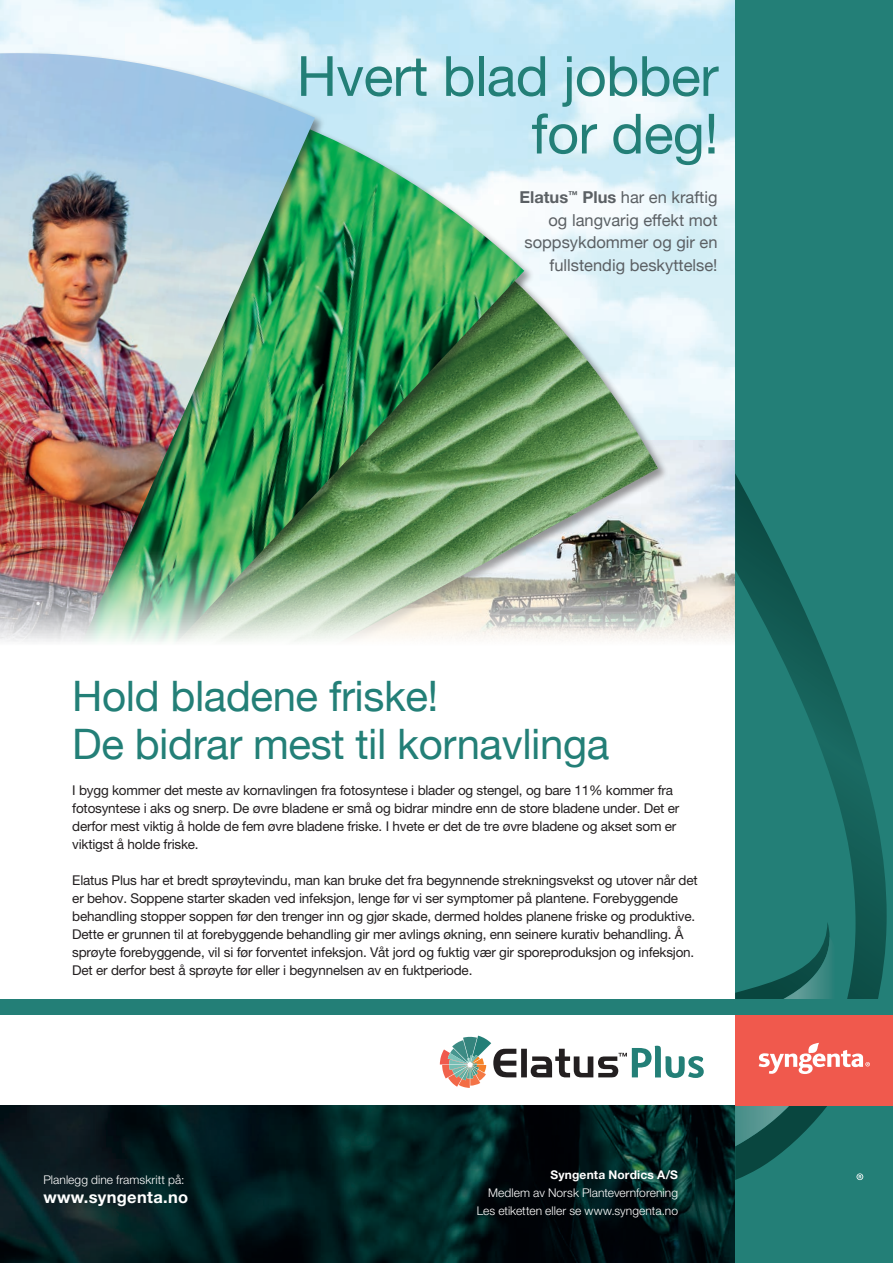
<style>
.page{position:relative;width:893px;height:1263px;background:#fff}
.page>*{position:absolute;margin:0;border:0;box-sizing:border-box;transform-origin:0 0}
.t1{font:55.5px/57.6px "Helvetica Neue";letter-spacing:-.01em;color:#237f77;text-align:right}
.t2{font:42px/48px "Helvetica Neue";letter-spacing:-.01em;color:#237f77}
.t3{font:16.5px/22.5px "Helvetica Neue";color:#5b6064;text-align:right}
.t4{font:700 16.5px "Helvetica Neue";letter-spacing:.02em;color:#fff}
.t5{font:13.5px/18px "Helvetica Neue LT Pro";letter-spacing:-.015em;color:#231f20}
.t6{font:300 12px/18px "Helvetica Neue";letter-spacing:.005em;color:#fff;text-align:right}
.t7{font:700 12px "Helvetica Neue LT Pro";letter-spacing:.015em;color:#fff}
.s1{font-weight:700}
</style>
<div class="page">
<img style="left:535px;top:278px;width:123px;height:271px">
<img style="left:326px;top:88px;width:198px;height:461px">
<div style="left:0;top:51px;width:326px;height:689px;background:#231f20;opacity:.45"></div>
<img style="left:0;top:53px;width:315px;height:496px">
<img style="left:0;top:1105px;width:735px;height:158px">
<div style="left:0;top:702px;width:877px;height:280px;background:#fff"></div>
<img style="left:0;top:549px;width:735px;height:153px">
<div style="left:735px;top:0;width:158px;height:1263px;background:#237f77"></div>
<svg style="left:735px;top:474px;width:152px;height:706px"></svg>
<div style="left:735px;top:1015px;width:158px;height:90px;background:#f0594d"></div>
<div style="left:0;top:1000px;width:893px;height:15px;background:#237f77"></div>
<svg style="left:735px;top:936px;width:135px;height:210px"></svg>
<svg style="left:440px;top:1036px;width:264px;height:52px"></svg>
<svg style="left:856px;top:1173px;width:7px;height:7px"></svg>
<h1 class="t1" style="left:297px;top:51px;width:423px">Hvert blad jobber for deg!</h1>
<p class="t3" style="left:519px;top:187px;width:200px"><span class="s1">Elatus</span><sup>™</sup> <span class="s1">Plus</span> har en kraftig og langvarig effekt mot soppsykdommer og gir en fullstendig beskyttelse!</p>
<h2 class="t2" style="left:72px;top:675px;width:539px">Hold bladene friske!<br>De bidrar mest til kornavlinga</h2>
<p class="t5" style="left:72px;top:781px;width:608px">I bygg kommer det meste av kornavlingen fra fotosyntese i blader og stengel, og bare 11% kommer fra fotosyntese i aks og snerp. De øvre bladene er små og bidrar mindre enn de store bladene under. Det er derfor mest viktig å holde de fem øvre bladene friske. I hvete er det de tre øvre bladene og akset som er viktigst å holde friske.</p>
<p class="t5" style="left:72px;top:871px;width:627px">Elatus Plus har et bredt sprøytevindu, man kan bruke det fra begynnende strekningsvekst og utover når det er behov. Soppene starter skaden ved infeksjon, lenge før vi ser symptomer på plantene. Forebyggende behandling stopper soppen før den trenger inn og gjør skade, dermed holdes planene friske og produktive.<br>Dette er grunnen til at forebyggende behandling gir mer avlings økning, enn seinere kurativ behandling. Å sprøyte forebyggende, vil si før forventet infeksjon. Våt jord og fuktig vær gir sporeproduksjon og infeksjon.<br>Det er derfor best å sprøyte før eller i begynnelsen av en fuktperiode.</p>
<p class="t6" style="left:43px;top:1170px;width:143px">Planlegg dine framskritt på:</p>
<p class="t4" style="left:43px;top:1187px;width:146px">www.syngenta.no</p>
<p class="t7" style="left:550px;top:1167px;width:129px">Syngenta Nordics A/S</p>
<p class="t6" style="left:477px;top:1183px;width:203px">Medlem av Norsk Plantevernforening<br>Les etiketten eller se www.syngenta.no</p>
</div>
